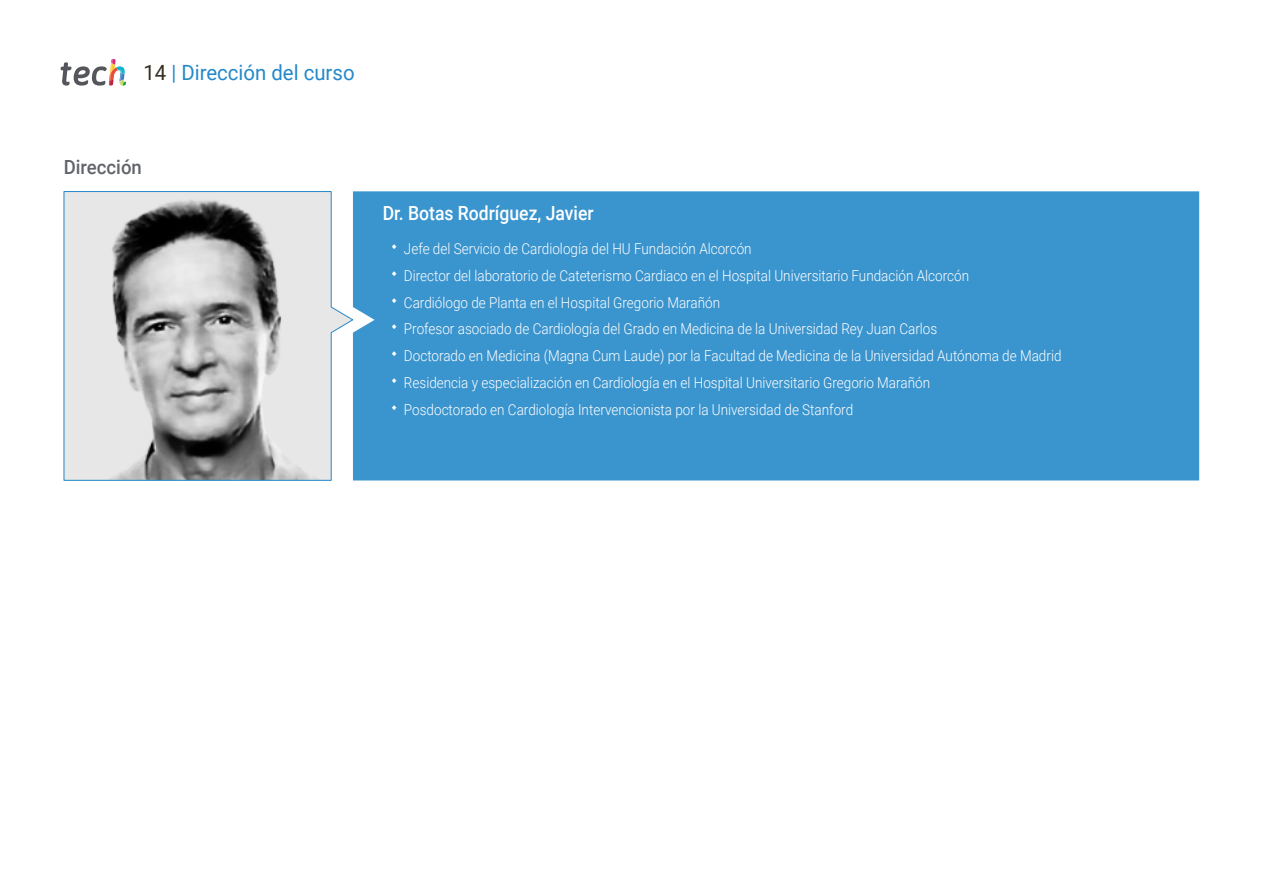
<style>
.page{position:relative;width:1263px;height:893px;background:#fff}
.page>*{position:absolute;margin:0;border:0;box-sizing:border-box;transform-origin:0 0}
.t1{font:21px "Roboto";color:#2488c9}
.t2{font:500 19.5px "Roboto";color:#fff;scale:.9 1}
.t3{font:500 19.5px "Roboto";color:#61646a;scale:.95 1}
.t4{font:300 15px/26.7px "Roboto";color:#fff;scale:.9 1}
.s1{color:#312e20}
</style>
<div class="page">
<svg style="left:61px;top:59px;width:65px;height:27px"></svg>
<div style="left:353px;top:191px;width:846px;height:289px;background:#3a94ce"></div>
<svg style="left:64px;top:191px;width:289px;height:290px"></svg>
<svg style="left:392px;top:244px;width:5px;height:5px"></svg>
<svg style="left:392px;top:271px;width:5px;height:5px"></svg>
<svg style="left:392px;top:298px;width:5px;height:5px"></svg>
<svg style="left:392px;top:324px;width:5px;height:5px"></svg>
<svg style="left:392px;top:351px;width:5px;height:5px"></svg>
<svg style="left:392px;top:378px;width:5px;height:5px"></svg>
<svg style="left:392px;top:405px;width:5px;height:5px"></svg>
<h1 class="t1" style="left:144px;top:57px;width:213px"><span class="s1">14</span> | Dirección del curso</h1>
<h2 class="t3" style="left:64px;top:154px;width:84px">Dirección</h2>
<h2 class="t2" style="left:383px;top:199px;width:236px">Dr. Botas Rodríguez, Javier</h2>
<p class="t4" style="left:404px;top:235px;width:732px">Jefe del Servicio de Cardiología del HU Fundación Alcorcón<br>Director del laboratorio de Cateterismo Cardiaco en el Hospital Universitario Fundación Alcorcón<br>Cardiólogo de Planta en el Hospital Gregorio Marañón<br>Profesor asociado de Cardiología del Grado en Medicina de la Universidad Rey Juan Carlos<br>Doctorado en Medicina (Magna Cum Laude) por la Facultad de Medicina de la Universidad Autónoma de Madrid Residencia y especialización en Cardiología en el Hospital Universitario Gregorio Marañón<br>Posdoctorado en Cardiología Intervencionista por la Universidad de Stanford</p>
</div>
